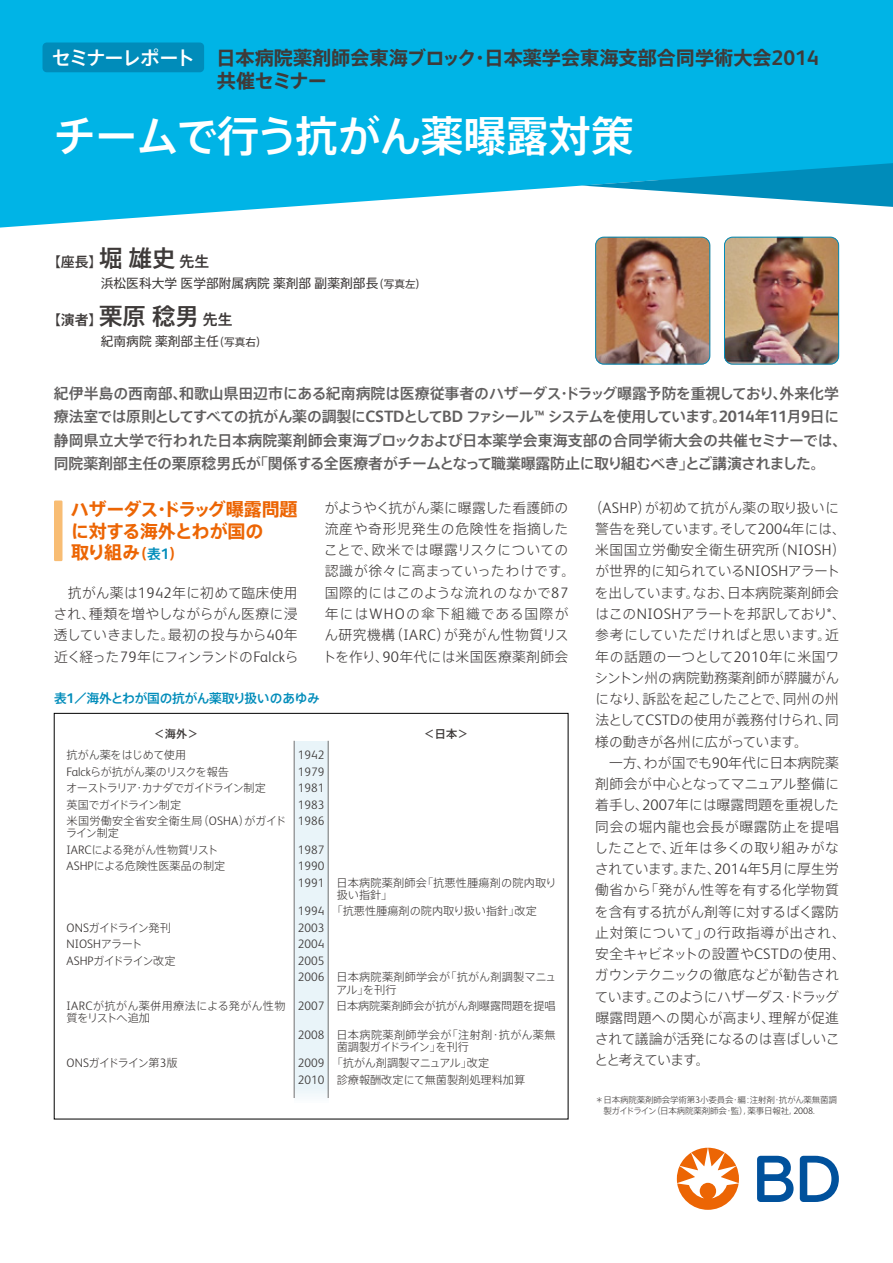
<style>
.page{position:relative;width:893px;height:1263px;background:#fff}
.page>*{position:absolute;margin:0;border:0;box-sizing:border-box;transform-origin:0 0}
.t1{font:500 42.45px "Axis Pro N";letter-spacing:-.02em;color:#fff}
.t2{font:700 19.2px/23.4px "Axis Pro N";color:#3e3a39}
.t3{font:500 19.2px "Axis Pro N";letter-spacing:-.07em;color:#fff}
.t4{font:700 18px/21.3px "Axis Pro N";letter-spacing:-.035em;color:#ec6504}
.t5{font:500 14.85px/23.4px "Axis Pro N";letter-spacing:-.01em;color:#615f5f}
.t6{font:300 13.8px/21.3px "Axis Pro N";letter-spacing:.01em;color:#3e3a39}
.t7{font:500 13.8px "Axis Pro N";color:#3e3a39}
.t8{font:12.75px "Axis Pro N";color:#3e3a39}
.t9{font:500 12.75px "Axis Pro N";letter-spacing:-.025em;color:#008cba}
.t10{font:300 12.3px/16.5px "FS Albert Pro";color:#3e3a39;text-align:justify}
.t11{font:300 11.1px/16.5px "Axis Pro N";letter-spacing:-.005em;color:#3e3a39}
.t12{font:300 11.1px/16.5px "Axis Pro N";letter-spacing:-.03em;color:#3e3a39}
.t13{font:300 11.1px/12.1px "Axis Pro N";letter-spacing:.015em;color:#3e3a39}
.t14{font:300 11.1px/12.1px "Axis Pro N";letter-spacing:.02em;color:#3e3a39}
.t15{font:300 11.1px "Axis Pro N";letter-spacing:-.09em;color:#3e3a39}
.t16{font:300 11.1px "Axis Pro N";letter-spacing:-.095em;color:#3e3a39}
.t17{font:500 11.1px "Axis Pro N";color:#3e3a39}
.t18{font:300 8.55px/10.6px "Axis Pro N";letter-spacing:-.02em;color:#3e3a39}
.s1{font-family:"FS Albert Pro";font-size:21px}
.s2{font-size:23.4px}
.s3{font-size:14.85px}
.s4{font-size:10.65px}
.s5{font-family:"FS Albert Pro";font-weight:700;font-size:16.35px}
.s6{font-family:"FS Albert Pro";font-size:15.15px}
.s7{font-size:13.8px}
.s8{font-weight:500;font-size:13.8px;color:#008cba}
.s9{font-family:"FS Albert Pro";font-size:15.15px;color:#008cba}
.s10{font-family:"FS Albert Pro";font-weight:700;font-size:14.1px}
.s11{font-family:"FS Albert Pro";font-size:12.3px}
.s12{font-family:"Axis Pro N";font-size:11.1px}
.s13{font-family:"FS Albert Pro";font-size:9.3px}
</style>
<div class="page">
<div style="left:0;top:0;width:893px;height:180px;background:#00b4e6"></div>
<svg style="left:0;top:180px;width:582px;height:48px;fill:#00b4e6"></svg>
<svg style="left:582px;top:163px;width:311px;height:44px"></svg>
<svg style="left:757px;top:1156px;width:82px;height:46px"></svg>
<svg style="left:677px;top:1148px;width:62px;height:62px"></svg>
<div style="left:43px;top:43px;width:161px;height:29px;background:#008cba;border-radius:4px"></div>
<div style="left:54px;top:500px;width:9px;height:61px;background:#f8bd74"></div>
<img style="left:597px;top:237px;width:113px;height:127px">
<div style="left:595px;top:237px;width:115px;height:127px;border:1px solid #008cba;border-radius:8px"></div>
<img style="left:724px;top:237px;width:115px;height:127px">
<div style="left:724px;top:237px;width:115px;height:127px;border:1px solid #008cba;border-radius:8px"></div>
<div style="left:294px;top:741px;width:34px;height:361px;background:#e9f4f9"></div>
<hr style="left:294px;top:741px;width:1px;height:357px;background:#727171">
<hr style="left:328px;top:741px;width:1px;height:357px;background:#727171">
<h2 class="t3" style="left:52px;top:48px;width:145px">セミナーレポート</h2>
<h2 class="t2" style="left:216px;top:46px;width:604px">日本病院薬剤師会東海ブロック・日本薬学会東海支部合同学術大会<span class="s1">2014</span>共催セミナー</h2>
<h1 class="t1" style="left:54px;top:115px;width:581px">チームで行う抗がん薬曝露対策</h1>
<p class="t7" style="left:47px;top:255px;width:164px">【座長】<span class="s2">堀雄史</span><span class="s3">先生</span></p>
<p class="t8" style="left:101px;top:276px;width:327px">浜松医科大学医学部附属病院薬剤部副薬剤部長<span class="s4">（写真左）</span></p>
<p class="t7" style="left:47px;top:313px;width:187px">【演者】<span class="s2">栗原稔男</span><span class="s3">先生</span></p>
<p class="t8" style="left:101px;top:335px;width:167px">紀南病院薬剤部主任<span class="s4">（写真右）</span></p>
<p class="t5" style="left:54px;top:381px;width:795px">紀伊半島の西南部、和歌山県田辺市にある紀南病院は医療従事者のハザーダス・ドラッグ曝露予防を重視しており、外来化学療法室では原則としてすべての抗がん薬の調製に<span class="s5">CSTD</span>として<span class="s5">BD</span> ファシール<span class="s5">™</span> システムを使用しています。<span class="s5">2014</span>年<span class="s5">11</span>月<span class="s5">9</span>日に静岡県立大学で行われた日本病院薬剤師会東海ブロックおよび日本薬学会東海支部の合同学術大会の共催セミナーでは、同院薬剤部主任の栗原稔男氏が「関係する全医療者がチームとなって職業曝露防止に取り組むべき」とご講演されました。</p>
<p class="t6" style="left:323px;top:497px;width:254px">がようやく抗がん薬に曝露した看護師の流産や奇形児発生の危険性を指摘したことで、欧米では曝露リスクについての認識が徐々に高まっていったわけです。国際的にはこのような流れのなかで<span class="s6">87</span>年には<span class="s6">WHO</span>の傘下組織である国際がん研究機構（<span class="s6">IARC</span>）が発がん性物質リストを作り、<span class="s6">90</span>年代には米国医療薬剤師会</p>
<p class="t6" style="left:594px;top:497px;width:253px;text-indent:-6px">（<span class="s6">ASHP</span>）が初めて抗がん薬の取り扱いに警告を発しています。そして<span class="s6">2004</span>年には、米国国立労働安全衛生研究所（<span class="s6">NIOSH</span>）が世界的に知られている<span class="s6">NIOSH</span>アラートを出しています。なお、日本病院薬剤師会はこの<span class="s6">NIOSH</span>アラートを邦訳しており<span class="s6">*</span>、参考にしていただければと思います。近年の話題の一つとして<span class="s6">2010</span>年に米国ワシントン州の病院勤務薬剤師が膵臓がんになり、訴訟を起こしたことで、同州の州法として<span class="s6">CSTD</span>の使用が義務付けられ、同様の動きが各州に広がっています。</p>
<p class="t6" style="left:594px;top:752px;width:253px;text-indent:15px">一方、わが国でも<span class="s6">90</span>年代に日本病院薬剤師会が中心となってマニュアル整備に着手し、<span class="s6">2007</span>年には曝露問題を重視した同会の堀内龍也会長が曝露防止を提唱したことで、近年は多くの取り組みがなされています。また、<span class="s6">2014</span>年<span class="s6">5</span>月に厚生労働省から「発がん性等を有する化学物質を含有する抗がん剤等に対するばく露防止対策について」の行政指導が出され、安全キャビネットの設置や<span class="s6">CSTD</span>の使用、ガウンテクニックの徹底などが勧告されています。このようにハザーダス・ドラッグ曝露問題への関心が高まり、理解が促進されて議論が活発になるのは喜ばしいことと考えています。</p>
<h3 class="t4" style="left:71px;top:499px;width:228px">ハザーダス・ドラッグ曝露問題に対する海外とわが国の<br>取り組み<span class="s7">（</span><span class="s8">表</span><span class="s9">1</span><span class="s7">）</span></h3>
<p class="t6" style="left:53px;top:582px;width:247px;text-align:justify;text-indent:14px">抗がん薬は<span class="s6">1942</span>年に初めて臨床使用され、種類を増やしながらがん医療に浸透していきました。最初の投与から<span class="s6">40</span>年近く経った<span class="s6">79</span>年にフィンランドの<span class="s6">Falck</span>ら</p>
<p class="t9" style="left:54px;top:692px;width:268px">表<span class="s10">1</span>／海外とわが国の抗がん薬取り扱いのあゆみ</p>
<p class="t17" style="left:154px;top:728px;width:46px">＜海外＞</p>
<p class="t12" style="left:66px;top:747px;width:221px">抗がん薬をはじめて使用<br><span class="s11">Falck</span>らが抗がん薬のリスクを報告<br>オーストラリア・カナダでガイドライン制定<br>英国でガイドライン制定<br>米国労働安全省安全衛生局（<span class="s11">OSHA</span>）がガイド</p>
<p class="t11" style="left:66px;top:825px;width:161px">ライン制定<br><span class="s11">IARC</span>による発がん性物質リスト<br><span class="s11">ASHP</span>による危険性医薬品の制定</p>
<p class="t17" style="left:424px;top:728px;width:46px">＜日本＞</p>
<p class="t10" style="left:298px;top:746px;width:28px">1942<br>1979<br>1981<br>1983<br>1986</p>
<p class="t10" style="left:298px;top:840px;width:28px">1987<br>1990<br>1991</p>
<p class="t10" style="left:298px;top:902px;width:28px">1994<br>2003<br>2004<br>2005<br>2006</p>
<p class="t10" style="left:298px;top:997px;width:28px">2007</p>
<p class="t10" style="left:298px;top:1025px;width:28px">2008</p>
<p class="t10" style="left:298px;top:1054px;width:28px">2009<br>2010</p>
<p class="t13" style="left:336px;top:876px;width:222px">日本病院薬剤師会「抗悪性腫瘍剤の院内取り扱い指針」</p>
<p class="t11" style="left:332px;top:903px;width:207px">「抗悪性腫瘍剤の院内取り扱い指針」改定</p>
<p class="t15" style="left:67px;top:922px;width:106px"><span class="s11">ONS</span>ガイドライン発刊</p>
<p class="t10" style="left:67px;top:935px;width:77px">NIOSH<span class="s12">アラート</span></p>
<p class="t15" style="left:67px;top:955px;width:110px"><span class="s11">ASHP</span>ガイドライン改定</p>
<p class="t13" style="left:67px;top:1000px;width:220px"><span class="s11">IARC</span>が抗がん薬併用療法による発がん性物質をリストへ追加</p>
<p class="t16" style="left:67px;top:1058px;width:112px"><span class="s11">ONS</span>ガイドライン第<span class="s11">3</span>版</p>
<p class="t13" style="left:336px;top:971px;width:222px">日本病院薬剤師学会が「抗がん剤調製マニュアル」を刊行</p>
<p class="t11" style="left:336px;top:997px;width:221px">日本病院薬剤師会が抗がん剤曝露問題を提唱</p>
<p class="t14" style="left:336px;top:1028px;width:221px">日本病院薬剤師学会が「注射剤・抗がん薬無菌調製ガイドライン」を刊行</p>
<p class="t11" style="left:337px;top:1055px;width:190px;text-indent:-5px">「抗がん剤調製マニュアル」改定<br>診療報酬改定にて無菌製剤処理料加算</p>
<p class="t18" style="left:603px;top:1095px;width:235px;text-indent:-8px">＊日本病院薬剤師会学術第<span class="s13">3</span>小委員会・編：注射剤・抗がん薬無菌調製ガイドライン（日本病院薬剤師会・監），薬事日報社，<span class="s13">2008</span>．</p>
</div>
